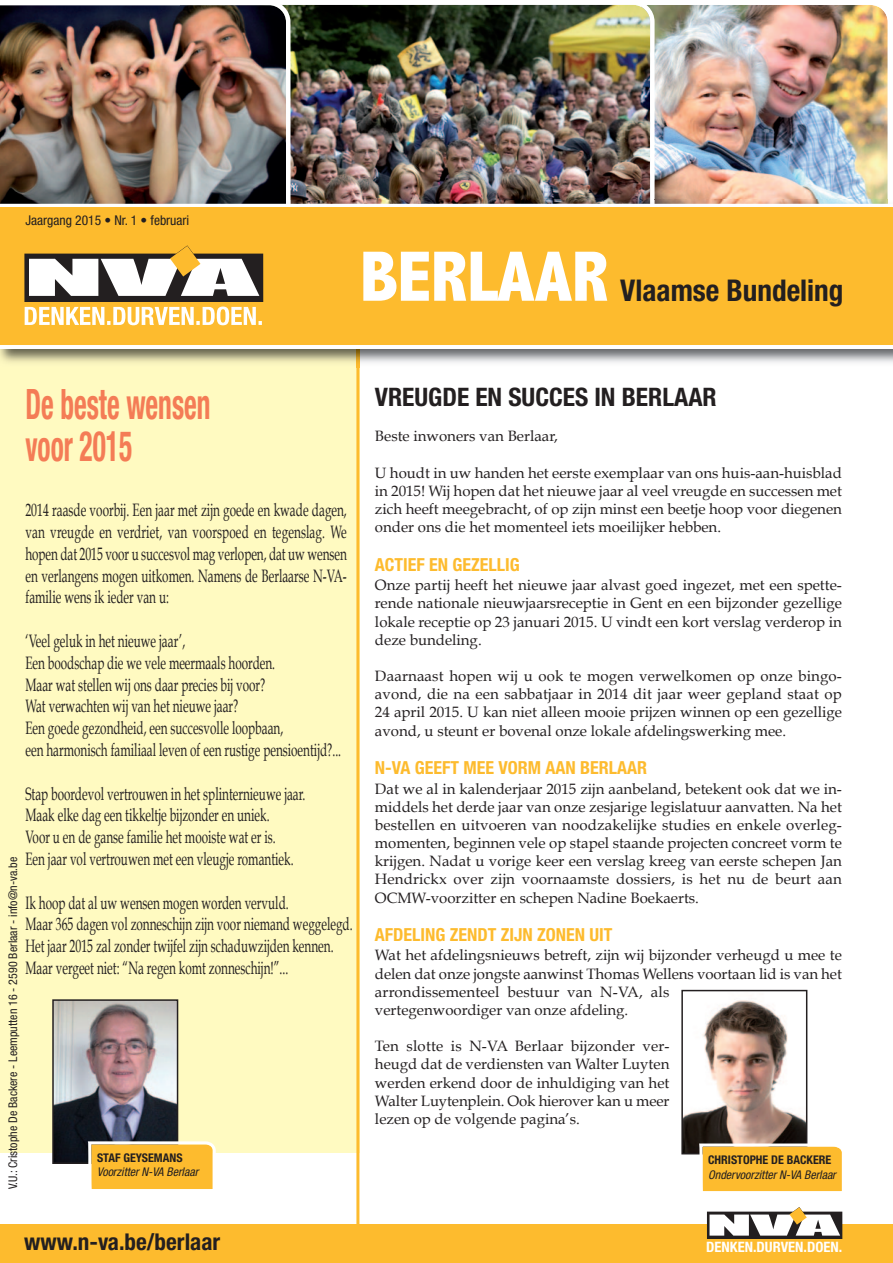
<style>
.page{position:relative;width:893px;height:1263px;background:#fff}
.page>*{position:absolute;margin:0;border:0;box-sizing:border-box;transform-origin:0 0}
.t1{font:800 condensed 72px "Abadi";color:#fff}
.t2{font:700 condensed 42px/42px "Helvetica Neue LT Std";color:#f47c56;scale:.65 1}
.t3{font:700 condensed 30px "Helvetica Neue LT Std";color:#231f20}
.t4{font:700 condensed 25.5px "Helvetica Neue LT Std";color:#231f20}
.t5{font:700 condensed 23.1px "Helvetica Neue LT Std";color:#231f20}
.t6{font:18px/21.8px "Book Antiqua";color:#231f20;scale:.65 1}
.t7{font:700 condensed 18px "Helvetica Neue LT Std";color:#fdbb2e}
.t8{font:15px/18.1px "Book Antiqua";color:#231f20;text-align:justify}
.t9{font:700 condensed 14.25px "Helvetica Neue LT Std";color:#fff}
.t10{font:condensed 13.5px "Helvetica Neue LT Std";color:#231f20}
.t11{font:condensed 12px "Helvetica Neue LT Std";color:#231f20}
.t12{font:italic condensed 12px "Helvetica Neue LT Std";color:#231f20}
.t13{font:700 condensed 12px "Helvetica Neue LT Std";color:#231f20}
</style>
<div class="page">
<div style="left:0;top:261px;width:359px;height:892px;background:#fffac1"></div>
<img style="left:655px;top:5px;width:233px;height:195px">
<img style="left:290px;top:4px;width:365px;height:196px">
<img style="left:0;top:4px;width:290px;height:196px">
<hr style="left:356px;top:342px;width:3px;height:901px;background:#fdbb2e">
<img style="left:290px;top:200px;width:603px;height:168px">
<img style="left:0;top:349px;width:356px;height:19px">
<img style="left:653px;top:200px;width:239px;height:4px">
<img style="left:0;top:200px;width:286px;height:4px">
<img style="left:356px;top:349px;width:3px;height:19px">
<svg style="left:0;top:344px;width:893px;height:5px"></svg>
<div style="left:0;top:207px;width:893px;height:137px;background:#fdbb2e"></div>
<div style="left:0;top:1225px;width:893px;height:38px;background:#fdbb2e"></div>
<svg style="left:707px;top:1207px;width:135px;height:32px"></svg>
<svg style="left:24px;top:245px;width:239px;height:80px"></svg>
<hr style="left:0;top:204px;width:893px;height:3px;background:#fff">
<img style="left:55px;top:1002px;width:120px;height:159px">
<div style="left:52px;top:999px;width:126px;height:165px;border:2px solid #231f20"></div>
<svg style="left:88px;top:1141px;width:128px;height:48px;background:#fac145"></svg>
<img style="left:684px;top:1000px;width:120px;height:151px">
<div style="left:681px;top:990px;width:126px;height:164px;border:2px solid #231f20"></div>
<svg style="left:699px;top:1143px;width:143px;height:49px;background:#fbc145"></svg>
<p class="t10" style="left:26px;top:216px;width:165px">Jaargang 2015 • Nr. 1 • februari</p>
<h1 class="t1" style="left:360px;top:238px;width:250px">BERLAAR</h1>
<h3 class="t3" style="left:620px;top:280px;width:225px">Vlaamse Bundeling</h3>
<h2 class="t2" style="left:25px;top:387px;width:286px">De beste wensen voor 2015</h2>
<p class="t6" style="left:25px;top:500px;width:496px;text-align:justify">2014 raasde voorbij. Een jaar met zijn goede en kwade dagen, van vreugde en verdriet, van voorspoed en tegenslag. We hopen dat 2015 voor u succesvol mag verlopen, dat uw wensen en verlangens mogen uitkomen. Namens de Berlaarse N-VA&shy;familie wens ik ieder van u:</p>
<p class="t6" style="left:25px;top:630px;width:487px">‘Veel geluk in het nieuwe jaar’,<br>Een boodschap die we vele meermaals hoorden.<br>Maar wat stellen wij ons daar precies bij voor?<br>Wat verwachten wij van het nieuwe jaar?<br>Een goede gezondheid, een succesvolle loopbaan,<br>een harmonisch familiaal leven of een rustige pensioentijd?...</p>
<p class="t6" style="left:25px;top:783px;width:432px">Stap boordevol vertrouwen in het splinternieuwe jaar.<br>Maak elke dag een tikkeltje bijzonder en uniek.<br>Voor u en de ganse familie het mooiste wat er is.<br>Een jaar vol vertrouwen met een vleugje romantiek.</p>
<p class="t6" style="left:25px;top:892px;width:505px">Ik hoop dat al uw wensen mogen worden vervuld.<br>Maar 365 dagen vol zonneschijn zijn voor niemand weggelegd.<br>Het jaar 2015 zal zonder twijfel zijn schaduwzijden kennen.<br>Maar vergeet niet: “Na regen komt zonneschijn!”...</p>
<p class="t11" style="left:8px;top:1189px;width:334px;rotate:-90deg">V.U.: Cristophe De Backere - Leemputten 16 - 2590 Berlaar - info@n-va.be</p>
<p class="t13" style="left:97px;top:1153px;width:87px">STAF GEYSEMANS</p>
<p class="t12" style="left:97px;top:1168px;width:105px">VoorzitterN-VA Berlaar</p>
<h3 class="t4" style="left:375px;top:388px;width:343px">VREUGDE EN SUCCES IN BERLAAR</h3>
<p class="t8" style="left:375px;top:427px;width:184px">Beste inwoners van Berlaar,</p>
<p class="t8" style="left:375px;top:464px;width:468px">U houdt in uw handen het eerste exemplaar van ons huis-aan-huisblad in 2015! Wij hopen dat het nieuwe jaar al veel vreugde en successen met zich heeft meegebracht, of op zijn minst een beetje hoop voor diegenen onder ons die het momenteel iets moeilijker hebben.</p>
<p class="t7" style="left:375px;top:558px;width:146px">ACTIEF EN GEZELLIG</p>
<p class="t8" style="left:375px;top:576px;width:468px">Onze partij heeft het nieuwe jaar alvast goed ingezet, met een spette&shy;rende nationale nieuwjaarsreceptie in Gent en een bijzonder gezellige lokale receptie op 23 januari 2015. U vindt een kort verslag verderop in deze bundeling.</p>
<p class="t8" style="left:375px;top:667px;width:468px">Daarnaast hopen wij u ook te mogen verwelkomen op onze bingo&shy;avond, die na een sabbatjaar in 2014 dit jaar weer gepland staat op 24 april 2015. U kan niet alleen mooie prijzen winnen op een gezellige avond, u steunt er bovenal onze lokale afdelingswerking mee.</p>
<p class="t7" style="left:375px;top:761px;width:274px">N-VA GEEFT MEE VORM AAN BERLAAR</p>
<p class="t8" style="left:375px;top:780px;width:468px">Dat we al in kalenderjaar 2015 zijn aanbeland, betekent ook dat we in&shy;middels het derde jaar van onze zesjarige legislatuur aanvatten. Na het bestellen en uitvoeren van noodzakelijke studies en enkele overleg&shy;momenten, beginnen vele op stapel staande projecten concreet vorm te krijgen. Nadat u vorige keer een verslag kreeg van eerste schepen Jan Hendrickx over zijn voornaamste dossiers, is het nu de beurt aan OCMW-voorzitter en schepen Nadine Boekaerts.</p>
<p class="t7" style="left:375px;top:928px;width:239px">AFDELING ZENDT ZIJN ZONEN UIT</p>
<p class="t8" style="left:375px;top:946px;width:468px;text-align:left">Wat het afdelingsnieuws betreft, zijn wij bijzonder verheugd u mee te delen dat onze jongste aanwinst Thomas Wellens voortaan lid is van het arrondissementeel bestuur van N-VA, als<br>vertegenwoordiger van onze afdeling.</p>
<p class="t8" style="left:375px;top:1037px;width:296px">Ten slotte is N-VA Berlaar bijzonder ver&shy;heugd dat de verdiensten van Walter Luyten werden erkend door de inhuldiging van het Walter Luytenplein. Ook hierover kan u meer lezen op de volgende pagina’s.</p>
<p class="t13" style="left:708px;top:1155px;width:125px">CHRISTOPHE DE BACKERE</p>
<p class="t12" style="left:708px;top:1170px;width:131px">OndervoorzitterN-VA Berlaar</p>
<h3 class="t5" style="left:24px;top:1233px;width:197px">www.n-va.be/berlaar</h3>
<p class="t9" style="left:706px;top:1242px;width:138px">DENKEN.DURVEN.DOEN.</p>
</div>
